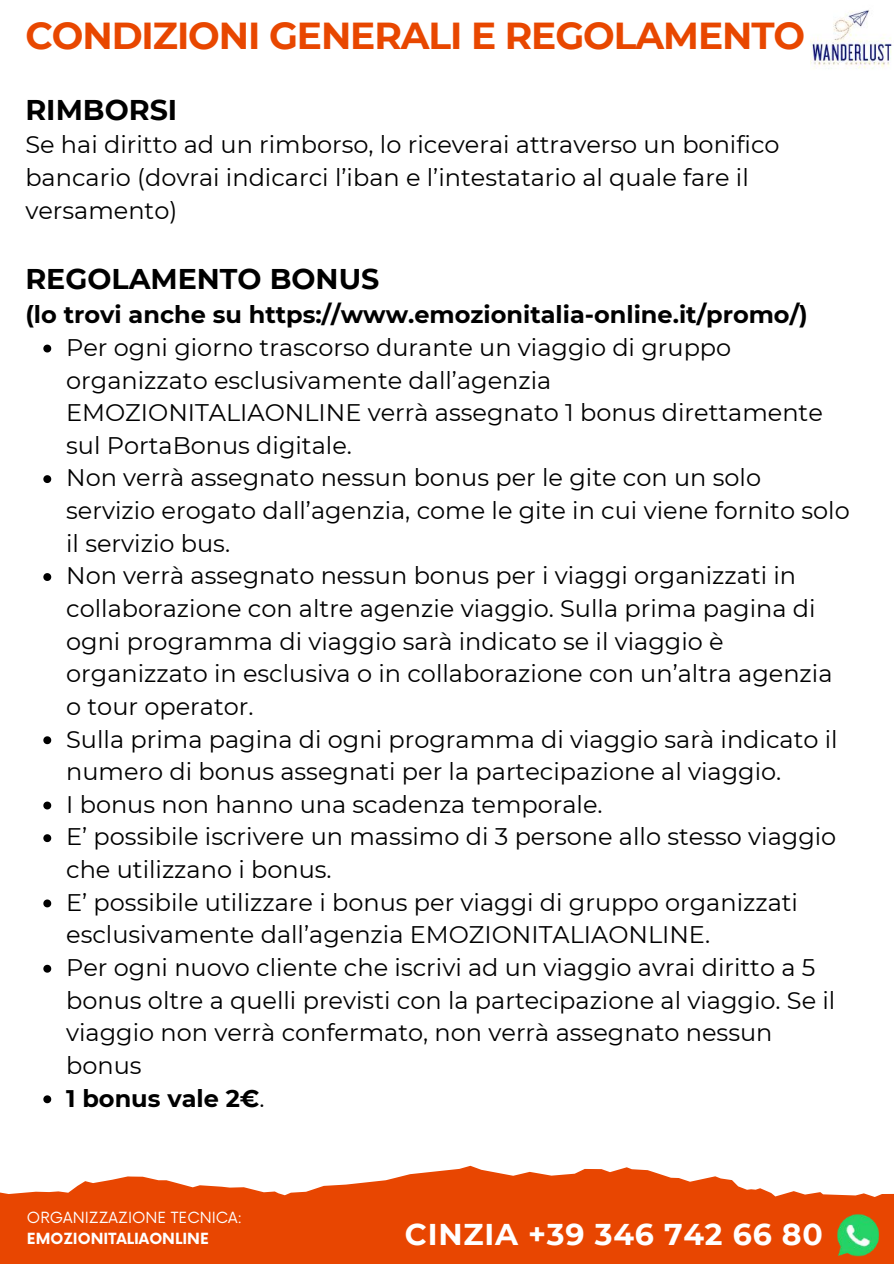
<style>
.page{position:relative;width:894px;height:1264px;background:#fff}
.page>*{position:absolute;margin:0;border:0;box-sizing:border-box;transform-origin:0 0}
.t1{font:700 37.5px "Montserrat";letter-spacing:-.03em;color:#e84700}
.t2{font:700 30px "Montserrat";letter-spacing:.025em;color:#fff}
.t3{font:700 28.5px "Montserrat";color:#000}
.t4{font:24px/32.7px "Montserrat";color:#000}
.t5{font:700 24px "Montserrat";color:#000}
.t6{font:15px "Now";color:#fff}
.t7{font:700 15px "Now";color:#fff}
.s1{font-weight:700}
</style>
<div class="page">
<svg style="left:0;top:1165px;width:893px;height:98px;fill:#e84601"></svg>
<svg style="left:43px;top:344px;width:8px;height:8px"></svg>
<svg style="left:43px;top:475px;width:8px;height:8px"></svg>
<svg style="left:43px;top:573px;width:8px;height:8px"></svg>
<svg style="left:43px;top:736px;width:8px;height:8px"></svg>
<svg style="left:43px;top:801px;width:8px;height:8px"></svg>
<svg style="left:43px;top:834px;width:8px;height:8px"></svg>
<svg style="left:43px;top:899px;width:8px;height:8px"></svg>
<svg style="left:43px;top:964px;width:8px;height:8px"></svg>
<svg style="left:43px;top:1095px;width:8px;height:8px"></svg>
<img style="left:810px;top:10px;width:82px;height:59px">
<img style="left:837px;top:1213px;width:41px;height:42px">
<h1 class="t1" style="left:25px;top:12px;width:781px">CONDIZIONI GENERALI E REGOLAMENTO</h1>
<p class="t3" style="left:25px;top:92px;width:153px">RIMBORSI</p>
<p class="t4" style="left:25px;top:128px;width:755px">Se hai diritto ad un rimborso, lo riceverai attraverso un bonifico bancario (dovrai indicarci l’iban e l’intestatario al quale fare il versamento)</p>
<p class="t3" style="left:25px;top:262px;width:355px">REGOLAMENTO BONUS</p>
<p class="t5" style="left:25px;top:300px;width:783px">(lo trovi anche su https://www.emozionitalia-online.it/promo/)</p>
<p class="t4" style="left:66px;top:331px;width:784px">Per ogni giorno trascorso durante un viaggio di gruppo organizzato esclusivamente dall’agenzia EMOZIONITALIAONLINE verrà assegnato 1 bonus direttamente sul PortaBonus digitale.<br>Non verrà assegnato nessun bonus per le gite con un solo servizio erogato dall’agenzia, come le gite in cui viene fornito solo il servizio bus.<br>Non verrà assegnato nessun bonus per i viaggi organizzati in collaborazione con altre agenzie viaggio. Sulla prima pagina di ogni programma di viaggio sarà indicato se il viaggio è organizzato in esclusiva o in collaborazione con un’altra agenzia o tour operator.<br>Sulla prima pagina di ogni programma di viaggio sarà indicato il numero di bonus assegnati per la partecipazione al viaggio.<br>I bonus non hanno una scadenza temporale.<br>E’ possibile iscrivere un massimo di 3 persone allo stesso viaggio che utilizzano i bonus.<br>E’ possibile utilizzare i bonus per viaggi di gruppo organizzati esclusivamente dall’agenzia EMOZIONITALIAONLINE.<br>Per ogni nuovo cliente che iscrivi ad un viaggio avrai diritto a 5 bonus oltre a quelli previsti con la partecipazione al viaggio. Se il viaggio non verrà confermato, non verrà assegnato nessun bonus<br><span class="s1">1 bonus vale 2€</span>.</p>
<p class="t6" style="left:27px;top:1209px;width:217px">ORGANIZZAZIONE TECNICA:</p>
<p class="t7" style="left:27px;top:1229px;width:183px">EMOZIONITALIAONLINE</p>
<p class="t2" style="left:405px;top:1215px;width:419px">CINZIA +39 346 742 66 80</p>
</div>
